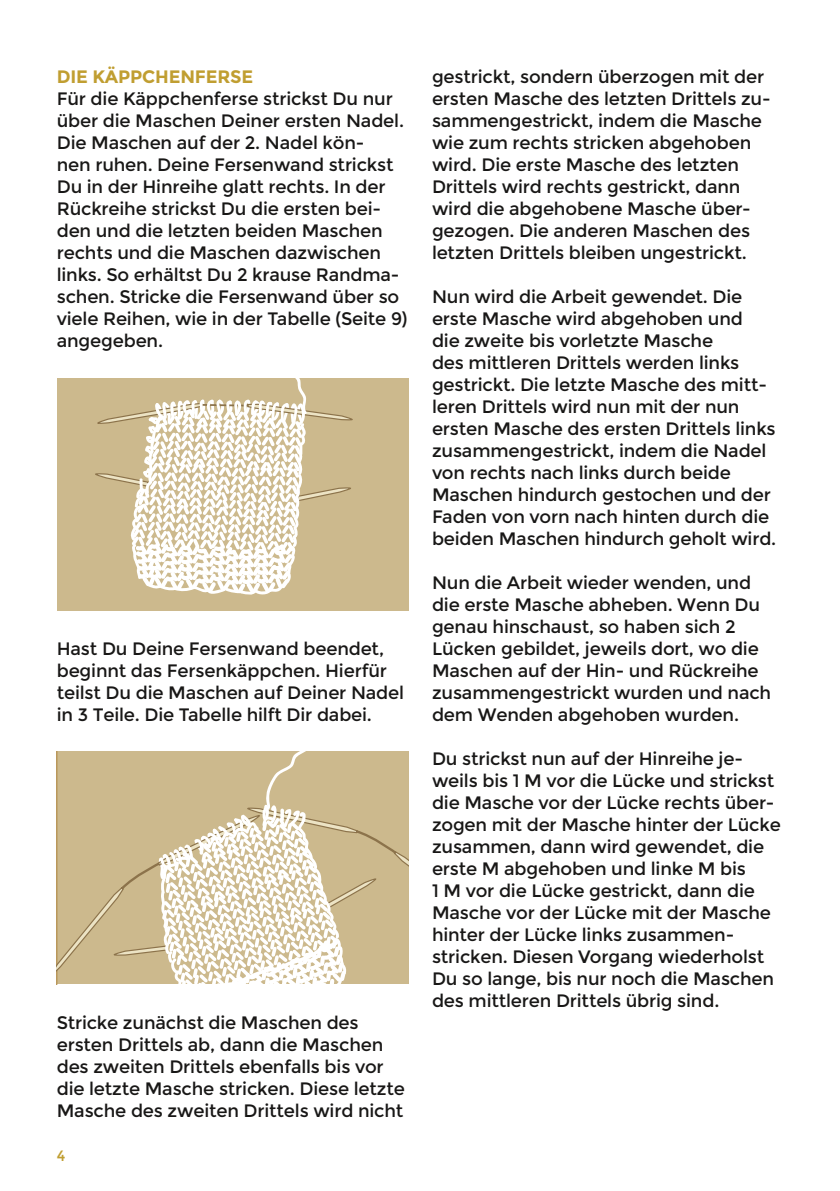
<style>
.page{position:relative;width:840px;height:1191px;background:#fff}
.page>*{position:absolute;margin:0;border:0;box-sizing:border-box;transform-origin:0 0}
.t1{font:18px/22px "Montserrat";letter-spacing:-.01em;color:#181716}
.t2{font:700 18px "Montserrat";letter-spacing:-.01em;color:#c09e31}
.t3{font:15px "Montserrat";color:#c09e31}
</style>
<div class="page">
<div style="left:57px;top:378px;width:351px;height:232px;background:#ccb98d"></div>
<svg style="left:95px;top:378px;width:257px;height:217px"></svg>
<svg style="left:57px;top:751px;width:351px;height:233px"></svg>
<p class="t2" style="left:57px;top:66px;width:198px">DIE KÄPPCHENFERSE</p>
<p class="t1" style="left:57px;top:88px;width:352px">Für die Käppchenferse strickst Du nur über die Maschen Deiner ersten Nadel.<br>Die Maschen auf der 2. Nadel kön-<br>nen ruhen. Deine Fersenwand strickst Du in der Hinreihe glatt rechts. In der Rückreihe strickst Du die ersten bei&shy;den und die letzten beiden Maschen rechts und die Maschen dazwischen links. So erhältst Du 2 krause Randma&shy;schen. Stricke die Fersenwand über so viele Reihen, wie in der Tabelle (Seite 9) angegeben.</p>
<p class="t1" style="left:57px;top:638px;width:348px">Hast Du Deine Fersenwand beendet, beginnt das Fersenkäppchen. Hierfür teilst Du die Maschen auf Deiner Nadel in 3 Teile. Die Tabelle hilft Dir dabei.</p>
<p class="t1" style="left:57px;top:1012px;width:349px">Stricke zunächst die Maschen des ersten Drittels ab, dann die Maschen des zweiten Drittels ebenfalls bis vor die letzte Masche stricken. Diese letzte Masche des zweiten Drittels wird nicht</p>
<p class="t3" style="left:57px;top:1147px;width:10px">4</p>
<p class="t1" style="left:432px;top:66px;width:340px">gestrickt, sondern überzogen mit der ersten Masche des letzten Drittels zu&shy;sammengestrickt, indem die Masche wie zum rechts stricken abgehoben wird. Die erste Masche des letzten Drittels wird rechts gestrickt, dann wird die abgehobene Masche über&shy;gezogen. Die anderen Maschen des letzten Drittels bleiben ungestrickt.</p>
<p class="t1" style="left:432px;top:286px;width:345px">Nun wird die Arbeit gewendet. Die erste Masche wird abgehoben und<br>die zweite bis vorletzte Masche<br>des mittleren Drittels werden links gestrickt. Die letzte Masche des mitt&shy;leren Drittels wird nun mit der nun ersten Masche des ersten Drittels links zusammengestrickt, indem die Nadel von rechts nach links durch beide Maschen hindurch gestochen und der Faden von vorn nach hinten durch die beiden Maschen hindurch geholt wird.</p>
<p class="t1" style="left:432px;top:572px;width:340px">Nun die Arbeit wieder wenden, und die erste Masche abheben. Wenn Du genau hinschaust, so haben sich 2<br>Lücken gebildet, jeweils dort, wo die Maschen auf der Hin- und Rückreihe zusammengestrickt wurden und nach dem Wenden abgehoben wurden.</p>
<p class="t1" style="left:432px;top:748px;width:350px">Du strickst nun auf der Hinreihe je&shy;weils bis 1 M vor die Lücke und strickst die Masche vor der Lücke rechts über&shy;zogen mit der Masche hinter der Lücke zusammen, dann wird gewendet, die erste M abgehoben und linke M bis<br>1 M vor die Lücke gestrickt, dann die Masche vor der Lücke mit der Masche hinter der Lücke links zusammen&shy;stricken. Diesen Vorgang wiederholst Du so lange, bis nur noch die Maschen des mittleren Drittels übrig sind.</p>
</div>
